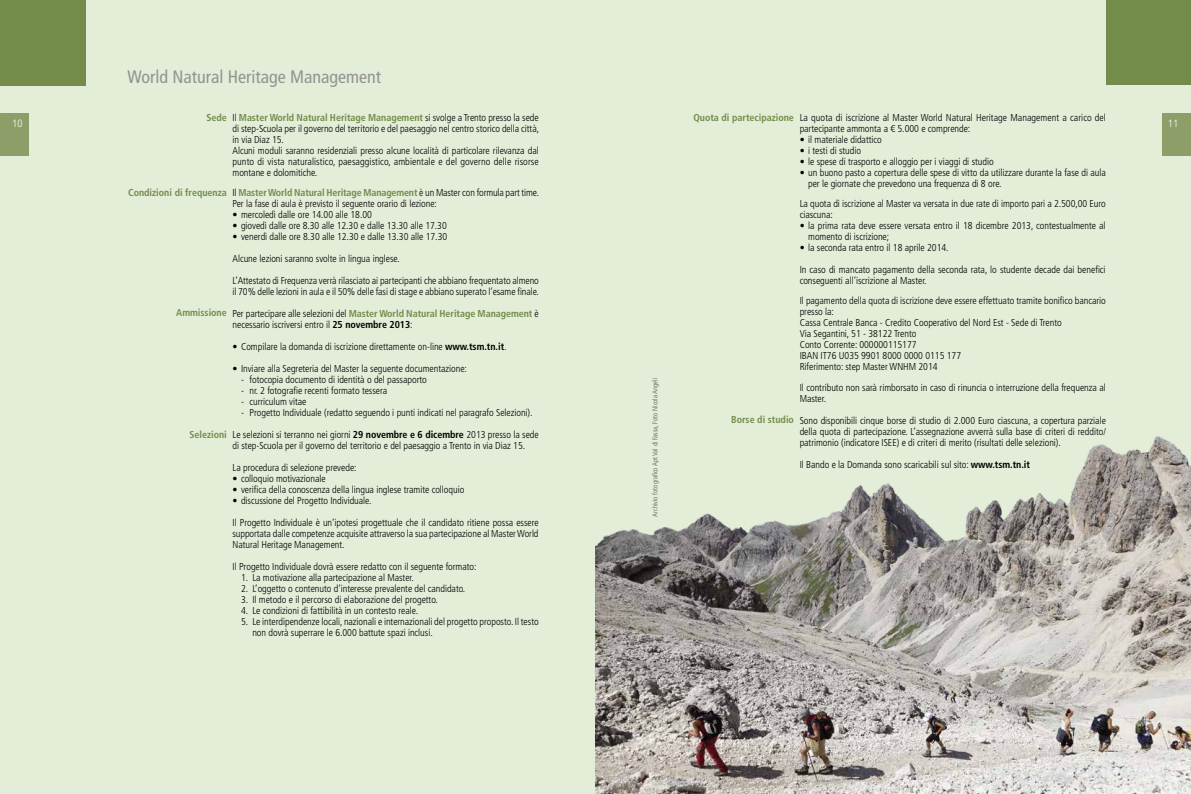
<style>
.page{position:relative;width:1191px;height:794px;background:#fff}
.page>*{position:absolute;margin:0;border:0;box-sizing:border-box;transform-origin:0 0}
.t1{font:condensed 18px "Frutiger LT Std";color:#939393}
.t2{font:300 condensed 10.5px "Helvetica Neue LT Std";color:#fff}
.t3{font:300 condensed 10px/11px "Frutiger LT Std";letter-spacing:-.005em;color:#000}
.t4{font:700 condensed 10px "Frutiger LT Std";color:#738c4a}
.t5{font:300 condensed 7px "Frutiger LT Std";letter-spacing:-.005em;color:#555}
.s1{font-weight:700}
.s2{font-weight:700;color:#738c4a}
</style>
<div class="page">
<div style="left:0;top:0;width:595px;height:794px;background:#e3edd8"></div>
<div style="left:595px;top:0;width:596px;height:794px;background:#e3edd8"></div>
<div style="left:1162px;top:113px;width:29px;height:43px;background:#8d9e69"></div>
<div style="left:0;top:113px;width:28px;height:43px;background:#8d9e69"></div>
<div style="left:1106px;top:0;width:85px;height:85px;background:#738c4a"></div>
<div style="left:0;top:0;width:85px;height:85px;background:#738c4a"></div>
<img style="left:595px;top:436px;width:596px;height:358px">
<h1 class="t1" style="left:128px;top:66px;width:255px">World Natural Heritage Management</h1>
<p class="t4" style="left:206px;top:111px;width:22px">Sede</p>
<p class="t3" style="left:799px;top:112px;width:308px">La quota di iscrizione al Master World Natural Heritage Management a carico del partecipante ammonta a € 5.000 e comprende:</p>
<p class="t3" style="left:799px;top:134px;width:84px">• il materiale didattico</p>
<p class="t3" style="left:799px;top:145px;width:63px">• i testi di studio</p>
<p class="t3" style="left:799px;top:156px;width:195px">• le spese di trasporto e alloggio per i viaggi di studio</p>
<p class="t3" style="left:808px;top:167px;width:299px;text-indent:-8px">• un buono pasto a copertura delle spese di vitto da utilizzare durante la fase di aula per le giornate che prevedono una frequenza di 8 ore.</p>
<p class="t3" style="left:799px;top:198px;width:308px">La quota di iscrizione al Master va versata in due rate di importo pari a 2.500,00 Euro ciascuna:</p>
<p class="t3" style="left:808px;top:220px;width:299px;text-indent:-9px">• la prima rata deve essere versata entro il 18 dicembre 2013, contestualmente al momento di iscrizione;</p>
<p class="t3" style="left:799px;top:242px;width:150px">• la seconda rata entro il 18 aprile 2014.</p>
<p class="t3" style="left:799px;top:264px;width:307px">In caso di mancato pagamento della seconda rata, lo studente decade dai benefici conseguenti all’iscrizione al Master.</p>
<p class="t3" style="left:799px;top:295px;width:308px">Il pagamento della quota di iscrizione deve essere effettuato tramite bonifico bancario presso la:<br>Cassa Centrale Banca - Credito Cooperativo del Nord Est - Sede di Trento<br>Via Segantini, 51 - 38122 Trento<br>Conto Corrente: 000000115177<br>IBAN IT76 U035 9901 8000 0000 0115 177<br>Riferimento: step Master WNHM 2014</p>
<p class="t3" style="left:799px;top:382px;width:308px">Il contributo non sarà rimborsato in caso di rinuncia o interruzione della frequenza al<br>Master.</p>
<p class="t3" style="left:799px;top:415px;width:308px;text-align:justify">Sono disponibili cinque borse di studio di 2.000 Euro ciascuna, a copertura parziale della quota di partecipazione. L’assegnazione avverrà sulla base di criteri di reddito/ patrimonio (indicatore ISEE) e di criteri di merito (risultati delle selezioni).</p>
<p class="t3" style="left:799px;top:459px;width:232px">Il Bando e la Domanda sono scaricabili sul sito: <span class="s1">www.tsm.tn.it</span></p>
<p class="t4" style="left:693px;top:111px;width:102px">Quota di partecipazione</p>
<p class="t3" style="left:232px;top:112px;width:308px">Il <span class="s2">Master World Natural Heritage Management</span> si svolge a Trento presso la sede di step-Scuola per il governo del territorio e del paesaggio nel centro storico della città, in via Diaz 15.<br>Alcuni moduli saranno residenziali presso alcune località di particolare rilevanza dal punto di vista naturalistico, paesaggistico, ambientale e del governo delle risorse montane e dolomitiche.</p>
<p class="t3" style="left:232px;top:187px;width:308px">Il <span class="s2">Master World Natural Heritage Management</span> è un Master con formula part time.<br>Per la fase di aula è previsto il seguente orario di lezione:</p>
<p class="t3" style="left:232px;top:209px;width:141px">• mercoledì dalle ore 14.00 alle 18.00</p>
<p class="t3" style="left:232px;top:220px;width:216px">• giovedì dalle ore 8.30 alle 12.30 e dalle 13.30 alle 17.30</p>
<p class="t3" style="left:232px;top:231px;width:216px">• venerdì dalle ore 8.30 alle 12.30 e dalle 13.30 alle 17.30</p>
<p class="t3" style="left:232px;top:253px;width:169px">Alcune lezioni saranno svolte in lingua inglese.</p>
<p class="t3" style="left:232px;top:275px;width:308px">L’Attestato di Frequenza verrà rilasciato ai partecipanti che abbiano frequentato almeno il 70% delle lezioni in aula e il 50% delle fasi di stage e abbiano superato l’esame finale.</p>
<p class="t3" style="left:232px;top:308px;width:308px">Per partecipare alle selezioni del <span class="s2">Master World Natural Heritage Management</span> è necessario iscriversi entro il <span class="s1">25 novembre 2013</span>:</p>
<p class="t3" style="left:232px;top:341px;width:276px">• Compilare la domanda di iscrizione direttamente on-line <span class="s1">www.tsm.tn.it</span>.</p>
<p class="t3" style="left:232px;top:363px;width:236px">• Inviare alla Segreteria del Master la seguente documentazione:</p>
<p class="t3" style="left:241px;top:374px;width:187px">- fotocopia documento di identità o del passaporto</p>
<p class="t3" style="left:241px;top:385px;width:148px">- nr. 2 fotografie recenti formato tessera</p>
<p class="t3" style="left:241px;top:396px;width:67px">- curriculum vitae</p>
<p class="t3" style="left:241px;top:407px;width:293px">- Progetto Individuale (redatto seguendo i punti indicati nel paragrafo Selezioni).</p>
<p class="t3" style="left:232px;top:429px;width:308px">Le selezioni si terranno nei giorni <span class="s1">29 novembre e 6 dicembre</span> 2013 presso la sede di step-Scuola per il governo del territorio e del paesaggio a Trento in via Diaz 15.</p>
<p class="t3" style="left:232px;top:462px;width:126px">La procedura di selezione prevede:</p>
<p class="t3" style="left:232px;top:473px;width:95px">• colloquio motivazionale</p>
<p class="t3" style="left:232px;top:484px;width:233px">• verifica della conoscenza della lingua inglese tramite colloquio</p>
<p class="t3" style="left:232px;top:495px;width:140px">• discussione del Progetto Individuale.</p>
<p class="t3" style="left:232px;top:517px;width:308px;text-align:justify">Il Progetto Individuale è un’ipotesi progettuale che il candidato ritiene possa essere supportata dalle competenze acquisite attraverso la sua partecipazione al Master World Natural Heritage Management.</p>
<p class="t3" style="left:232px;top:561px;width:246px">Il Progetto Individuale dovrà essere redatto con il seguente formato:</p>
<p class="t3" style="left:241px;top:572px;width:174px">1. La motivazione alla partecipazione al Master.</p>
<p class="t3" style="left:241px;top:583px;width:226px">2. L’oggetto o contenuto d’interesse prevalente del candidato.</p>
<p class="t3" style="left:241px;top:594px;width:198px">3. Il metodo e il percorso di elaborazione del progetto.</p>
<p class="t3" style="left:241px;top:605px;width:178px">4. Le condizioni di fattibilità in un contesto reale.</p>
<p class="t3" style="left:252px;top:616px;width:288px;text-indent:-11px">5. Le interdipendenze locali, nazionali e internazionali del progetto proposto. Il testo non dovrà superrare le 6.000 battute spazi inclusi.</p>
<p class="t2" style="left:13px;top:117px;width:12px">10</p>
<p class="t2" style="left:1168px;top:117px;width:12px">11</p>
<p class="t4" style="left:128px;top:186px;width:100px">Condizioni di frequenza</p>
<p class="t4" style="left:176px;top:307px;width:52px">Ammissione</p>
<p class="t5" style="left:651px;top:516px;width:140px;rotate:-90deg">Archivio fotografico Apt Val di Fassa, Foto Nicola Angeli</p>
<p class="t4" style="left:731px;top:414px;width:64px">Borse di studio</p>
<p class="t4" style="left:189px;top:428px;width:39px">Selezioni</p>
</div>
